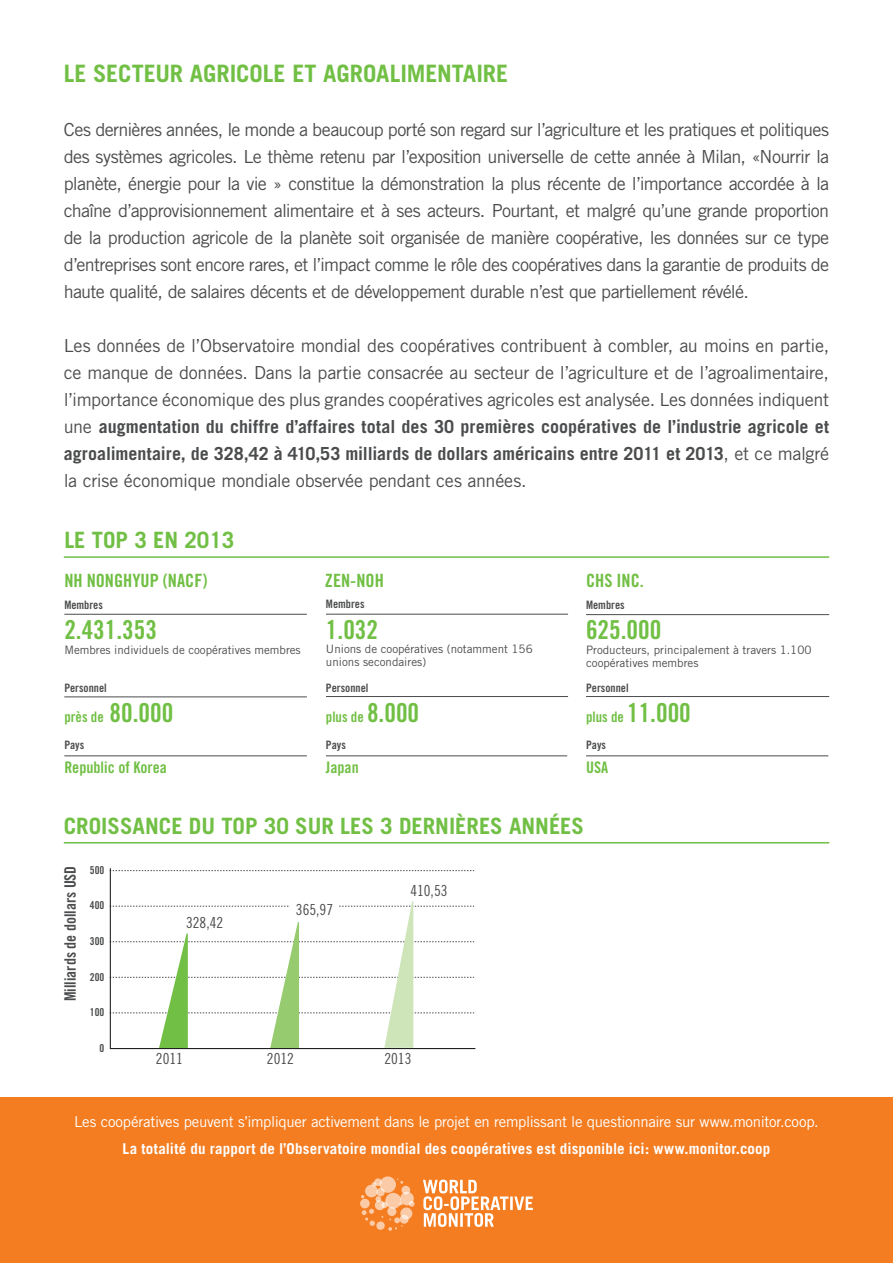
<style>
.page{position:relative;width:893px;height:1263px;background:#fff}
.page>*{position:absolute;margin:0;border:0;box-sizing:border-box;transform-origin:0 0}
.t1{font:26.1px "Trade Gothic LT Std Bd Cn 20";color:#71bf44}
.t2{font:700 24px "Trade Gothic";letter-spacing:-.005em;color:#71bf44}
.t3{font:700 22.5px "Trade Gothic LT Std";color:#71bf44}
.t4{font:18.3px "Trade Gothic LT Std Bd Cn 20";color:#71bf44}
.t5{font:18px/27px "Trade Gothic";letter-spacing:-.03em;color:#4b4c4d;text-align:justify}
.t6{font:15.9px "Trade Gothic LT Std Bd Cn 20";color:#71bf44}
.t7{font:15.75px "Trade Gothic LT Std Bd Cn 20";color:#4b4c4d}
.t8{font:15.3px "Trade Gothic LT Std Cn 18";color:#4b4c4d}
.t9{font:15px "Trade Gothic";letter-spacing:-.02em;color:#fff}
.t10{font:700 15px "Trade Gothic";letter-spacing:.01em;color:#fff}
.t11{font:14.55px "Trade Gothic LT Std Bd Cn 20";color:#71bf44}
.t12{font:11.55px/13px "Trade Gothic LT Std";color:#4b4c4d}
.t13{font:11.55px "Trade Gothic LT Std Bd Cn 20";color:#4b4c4d}
.t14{font:10.95px "Trade Gothic LT Std Bd Cn 20";color:#4b4c4d}
.s1{font-weight:700}
.s2{font-size:26.1px}
</style>
<div class="page">
<div style="left:0;top:1097px;width:893px;height:166px;background:#f47d21"></div>
<hr style="left:64px;top:556px;width:765px;height:2px;background:#71bf44">
<hr style="left:64px;top:842px;width:765px;height:1px;background:#71bf44">
<svg style="left:423px;top:1179px;width:110px;height:48px"></svg>
<div style="left:381px;top:1202px;width:7px;height:6px;background:#facba6;border-radius:50%"></div>
<svg style="left:360px;top:1199px;width:10px;height:9px"></svg>
<div style="left:400px;top:1192px;width:14px;height:13px;background:#facba6;border-radius:50%"></div>
<svg style="left:375px;top:1200px;width:10px;height:10px"></svg>
<div style="left:387px;top:1207px;width:9px;height:9px;background:#facba6;border-radius:50%"></div>
<svg style="left:409px;top:1201px;width:6px;height:6px"></svg>
<svg style="left:376px;top:1188px;width:9px;height:8px"></svg>
<svg style="left:376px;top:1221px;width:9px;height:9px"></svg>
<svg style="left:365px;top:1185px;width:13px;height:12px"></svg>
<svg style="left:401px;top:1186px;width:9px;height:8px"></svg>
<svg style="left:397px;top:1178px;width:6px;height:6px"></svg>
<svg style="left:380px;top:1176px;width:16px;height:17px"></svg>
<svg style="left:400px;top:1215px;width:9px;height:9px"></svg>
<svg style="left:400px;top:1207px;width:12px;height:12px"></svg>
<svg style="left:362px;top:1209px;width:13px;height:17px"></svg>
<svg style="left:381px;top:1216px;width:22px;height:15px"></svg>
<svg style="left:375px;top:1196px;width:6px;height:6px"></svg>
<svg style="left:374px;top:1178px;width:8px;height:8px"></svg>
<svg style="left:385px;top:1193px;width:16px;height:16px"></svg>
<svg style="left:109px;top:868px;width:367px;height:182px"></svg>
<div style="left:186px;top:917px;width:49px;height:16px;background:#fff"></div>
<hr style="left:64px;top:614px;width:243px;height:1px;background:#4b4c4d">
<hr style="left:326px;top:614px;width:242px;height:1px;background:#4b4c4d">
<hr style="left:586px;top:614px;width:243px;height:1px;background:#4b4c4d">
<hr style="left:64px;top:697px;width:243px;height:1px;background:#4b4c4d">
<hr style="left:64px;top:756px;width:243px;height:1px;background:#4b4c4d">
<hr style="left:326px;top:756px;width:241px;height:1px;background:#4b4c4d">
<hr style="left:586px;top:756px;width:242px;height:1px;background:#4b4c4d">
<hr style="left:326px;top:696px;width:242px;height:1px;background:#4b4c4d">
<hr style="left:586px;top:696px;width:243px;height:1px;background:#4b4c4d">
<h2 class="t2" style="left:64px;top:59px;width:446px">LE SECTEUR AGRICOLE ET AGROALIMENTAIRE</h2>
<p class="t5" style="left:64px;top:116px;width:767px">Ces dernières années, le monde a beaucoup porté son regard sur l’agriculture et les pratiques et politiques des systèmes agricoles. Le thème retenu par l’exposition universelle de cette année à Milan, «Nourrir la planète, énergie pour la vie » constitue la démonstration la plus récente de l’importance accordée à la chaîne d’approvisionnement alimentaire et à ses acteurs. Pourtant, et malgré qu’une grande proportion de la production agricole de la planète soit organisée de manière coopérative, les données sur ce type d’entreprises sont encore rares, et l’impact comme le rôle des coopératives dans la garantie de produits de haute qualité, de salaires décents et de développement durable n’est que partiellement révélé.</p>
<p class="t5" style="left:64px;top:332px;width:767px">Les données de l’Observatoire mondial des coopératives contribuent à combler, au moins en partie, ce manque de données. Dans la partie consacrée au secteur de l’agriculture et de l’agroalimentaire, l’importance économique des plus grandes coopératives agricoles est analysée. Les données indiquent une <span class="s1">augmentation du chiffre d’affaires total des 30 premières coopératives de l’industrie agricole et agroalimentaire, de 328,42 à 410,53 milliards de dollars américains entre 2011 et 2013</span>, et ce malgré la crise économique mondiale observée pendant ces années.</p>
<p class="t3" style="left:64px;top:526px;width:172px">LE TOP 3 EN 2013</p>
<p class="t4" style="left:64px;top:569px;width:145px">NH NONGHYUP (NACF)</p>
<p class="t4" style="left:325px;top:569px;width:60px">ZEN-NOH</p>
<p class="t4" style="left:586px;top:569px;width:59px">CHS INC.</p>
<p class="t13" style="left:64px;top:598px;width:40px">Membres</p>
<p class="t13" style="left:326px;top:597px;width:40px">Membres</p>
<p class="t13" style="left:586px;top:598px;width:40px">Membres</p>
<p class="t12" style="left:64px;top:643px;width:238px">Membres individuels de coopératives membres</p>
<h1 class="t1" style="left:326px;top:614px;width:54px">1.032</h1>
<h1 class="t1" style="left:586px;top:614px;width:77px">625.000</h1>
<p class="t12" style="left:326px;top:642px;width:208px">Unions de coopératives (notamment 156 unions secondaires)</p>
<p class="t12" style="left:586px;top:643px;width:227px">Producteurs, principalement à travers 1.100 coopératives membres</p>
<h1 class="t1" style="left:64px;top:614px;width:94px">2.431.353</h1>
<p class="t13" style="left:64px;top:680px;width:44px">Personnel</p>
<p class="t11" style="left:64px;top:708px;width:110px">près de <span class="s2">80.000</span></p>
<p class="t13" style="left:326px;top:680px;width:44px">Personnel</p>
<p class="t13" style="left:586px;top:680px;width:44px">Personnel</p>
<p class="t11" style="left:326px;top:708px;width:95px">plus de <span class="s2">8.000</span></p>
<p class="t11" style="left:586px;top:708px;width:106px">plus de <span class="s2">11.000</span></p>
<p class="t13" style="left:64px;top:738px;width:21px">Pays</p>
<p class="t13" style="left:326px;top:738px;width:21px">Pays</p>
<p class="t13" style="left:586px;top:738px;width:21px">Pays</p>
<p class="t6" style="left:64px;top:757px;width:104px">Republic of Korea</p>
<p class="t6" style="left:326px;top:757px;width:34px">Japan</p>
<p class="t6" style="left:586px;top:757px;width:24px">USA</p>
<p class="t3" style="left:64px;top:812px;width:522px">CROISSANCE DU TOP 30 SUR LES 3 DERNIÈRES ANNÉES</p>
<p class="t7" style="left:61px;top:1001px;width:137px;rotate:-90deg">Milliards de dollars USD</p>
<p class="t14" style="left:90px;top:863px;width:16px">500</p>
<p class="t14" style="left:90px;top:899px;width:16px">400</p>
<p class="t14" style="left:90px;top:934px;width:16px">300</p>
<p class="t14" style="left:90px;top:970px;width:16px">200</p>
<p class="t14" style="left:90px;top:1006px;width:16px">100</p>
<p class="t14" style="left:100px;top:1041px;width:6px">0</p>
<p class="t8" style="left:186px;top:913px;width:39px">328,42</p>
<p class="t8" style="left:296px;top:901px;width:39px">365,97</p>
<p class="t8" style="left:410px;top:881px;width:39px">410,53</p>
<p class="t8" style="left:156px;top:1049px;width:29px">2011</p>
<p class="t8" style="left:267px;top:1049px;width:29px">2012</p>
<p class="t8" style="left:384px;top:1049px;width:29px">2013</p>
<p class="t9" style="left:74px;top:1112px;width:746px">Les coopératives peuvent s’impliquer activement dans le projet en remplissant le questionnaire sur www.monitor.coop.</p>
<p class="t10" style="left:123px;top:1139px;width:649px">La totalité du rapport de l’Observatoire mondial des coopératives est disponible ici: www.monitor.coop</p>
</div>
